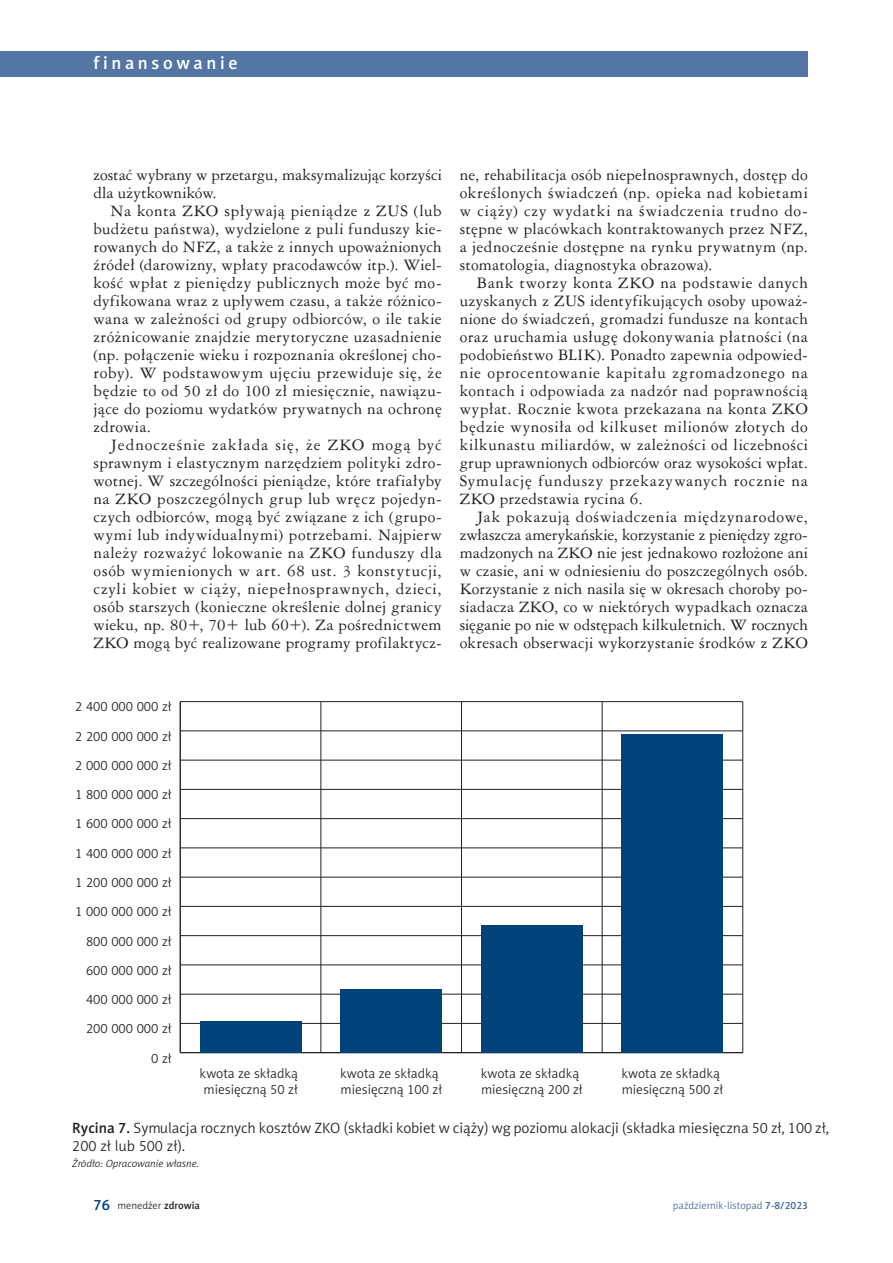
<style>
.page{position:relative;width:893px;height:1263px;background:#fff}
.page>*{position:absolute;margin:0;border:0;box-sizing:border-box;transform-origin:0 0}
.Belka_lewa{font:18px "Naomi Sans EFN Medium";letter-spacing:.2em;color:#fff}
.tekst{font:15px/18px "Ameri Garmnd PL";letter-spacing:.02em;color:#231f20;text-align:justify}
.podpis_tabela_rycina{font:15px/18px "Naomi Sans EFN Light";color:#231f20}
.tekst_bez_wciecia{font:15px/18px "Ameri Garmnd PL";color:#231f20}
.t1{font:13.5px/16.2px "Naomi Sans EFN Light";color:#231f20}
.t2{font:10.5px "Naomi Sans EFN Light";color:#3d6799}
.zrodlo{font:italic 10.5px "Naomi Sans EFN Light";color:#231f20}
.t3{font:10.5px "Naomi Sans EFN Light";color:#231f20}
.s1{font-family:"Naomi Sans EFN Medium"}
.s2{font-family:"Naomi Sans EFN Medium";font-size:15px;color:#004279}
</style>
<div class="page">
<div style="left:0;top:51px;width:808px;height:26px;background:#5476a5"></div>
<hr style="left:321px;top:702px;width:1px;height:351px;background:#231f20">
<hr style="left:461px;top:702px;width:1px;height:351px;background:#231f20">
<hr style="left:602px;top:702px;width:1px;height:351px;background:#231f20">
<hr style="left:742px;top:702px;width:1px;height:351px;background:#231f20">
<hr style="left:180px;top:702px;width:1px;height:351px;background:#231f20">
<hr style="left:180px;top:1052px;width:563px;height:1px;background:#231f20">
<hr style="left:180px;top:1023px;width:563px;height:1px;background:#231f20">
<hr style="left:180px;top:994px;width:563px;height:1px;background:#231f20">
<hr style="left:180px;top:965px;width:563px;height:1px;background:#231f20">
<hr style="left:180px;top:935px;width:563px;height:1px;background:#231f20">
<hr style="left:180px;top:906px;width:563px;height:1px;background:#231f20">
<hr style="left:180px;top:877px;width:563px;height:1px;background:#231f20">
<hr style="left:180px;top:848px;width:563px;height:1px;background:#231f20">
<hr style="left:180px;top:818px;width:563px;height:1px;background:#231f20">
<hr style="left:180px;top:789px;width:563px;height:1px;background:#231f20">
<hr style="left:180px;top:760px;width:563px;height:1px;background:#231f20">
<hr style="left:180px;top:731px;width:563px;height:1px;background:#231f20">
<hr style="left:180px;top:701px;width:563px;height:1px;background:#231f20">
<div style="left:200px;top:1021px;width:101px;height:32px;background:#004279"></div>
<div style="left:341px;top:989px;width:101px;height:64px;background:#004279"></div>
<div style="left:481px;top:925px;width:101px;height:128px;background:#004279"></div>
<div style="left:622px;top:734px;width:101px;height:319px;background:#004279"></div>
<p class="Belka_lewa" style="left:94px;top:52px;width:145px">finansowanie</p>
<p class="tekst_bez_wciecia" style="left:94px;top:165px;width:350px">zostać wybrany w przetargu, maksymalizując korzyści dla użytkowników.</p>
<p class="tekst" style="left:94px;top:201px;width:350px;text-indent:17px">Na konta ZKO spływają pieniądze z ZUS (lub budżetu państwa), wydzielone z puli funduszy kie&shy;rowanych do NFZ, a także z innych upoważnionych źródeł (darowizny, wpłaty pracodawców itp.). Wiel&shy;kość wpłat z pieniędzy publicznych może być mo&shy;dyfikowana wraz z upływem czasu, a także różnico&shy;wana w zależności od grupy odbiorców, o ile takie zróżnicowanie znajdzie merytoryczne uzasadnienie (np. połączenie wieku i rozpoznania określonej cho&shy;roby). W podstawowym ujęciu przewiduje się, że będzie to od 50 zł do 100 zł miesięcznie, nawiązu&shy;jące do poziomu wydatków prywatnych na ochronę zdrowia.</p>
<p class="tekst" style="left:94px;top:435px;width:350px;text-indent:17px">Jednocześnie zakłada się, że ZKO mogą być sprawnym i elastycznym narzędziem polityki zdro&shy;wotnej. W szczególności pieniądze, które trafiałyby na ZKO poszczególnych grup lub wręcz pojedyn&shy;czych odbiorców, mogą być związane z ich (grupo&shy;wymi lub indywidualnymi) potrzebami. Najpierw należy rozważyć lokowanie na ZKO funduszy dla osób wymienionych w art. 68 ust. 3 konstytucji, czyli kobiet w ciąży, niepełnosprawnych, dzieci, osób starszych (konieczne określenie dolnej granicy wieku, np. 80+, 70+ lub 60+). Za pośrednictwem ZKO mogą być realizowane programy profilaktycz-</p>
<p class="tekst" style="left:460px;top:165px;width:350px">ne, rehabilitacja osób niepełnosprawnych, dostęp do określonych świadczeń (np. opieka nad kobietami w ciąży) czy wydatki na świadczenia trudno do&shy;stępne w placówkach kontraktowanych przez NFZ, a jednocześnie dostępne na rynku prywatnym (np. stomatologia, diagnostyka obrazowa).</p>
<p class="tekst" style="left:460px;top:273px;width:350px;text-indent:17px">Bank tworzy konta ZKO na podstawie danych uzyskanych z ZUS identyfikujących osoby upoważ&shy;nione do świadczeń, gromadzi fundusze na kontach oraz uruchamia usługę dokonywania płatności (na podobieństwo BLIK). Ponadto zapewnia odpowied&shy;nie oprocentowanie kapitału zgromadzonego na kontach i odpowiada za nadzór nad poprawnością wypłat. Rocznie kwota przekazana na konta ZKO będzie wynosiła od kilkuset milionów złotych do kilkunastu miliardów, w zależności od liczebności grup uprawnionych odbiorców oraz wysokości wpłat.<br>Symulację funduszy przekazywanych rocznie na ZKO przedstawia rycina 6.</p>
<p class="tekst" style="left:460px;top:507px;width:350px;text-indent:17px">Jak pokazują doświadczenia międzynarodowe, zwłaszcza amerykańskie, korzystanie z pieniędzy zgro&shy;madzonych na ZKO nie jest jednakowo rozłożone ani w czasie, ani w odniesieniu do poszczególnych osób.<br>Korzystanie z nich nasila się w okresach choroby po&shy;siadacza ZKO, co w niektórych wypadkach oznacza sięganie po nie w odstępach kilkuletnich. W rocznych okresach obserwacji wykorzystanie środków z ZKO</p>
<p class="t1" style="left:75px;top:699px;width:98px">2 400 000 000 zł</p>
<p class="t1" style="left:75px;top:728px;width:98px">2 200 000 000 zł</p>
<p class="t1" style="left:75px;top:757px;width:98px">2 000 000 000 zł</p>
<p class="t1" style="left:75px;top:786px;width:98px">1 800 000 000 zł</p>
<p class="t1" style="left:75px;top:816px;width:98px">1 600 000 000 zł</p>
<p class="t1" style="left:75px;top:845px;width:98px">1 400 000 000 zł</p>
<p class="t1" style="left:75px;top:874px;width:98px">1 200 000 000 zł</p>
<p class="t1" style="left:75px;top:903px;width:98px">1 000 000 000 zł</p>
<p class="t1" style="left:86px;top:933px;width:87px">800 000 000 zł</p>
<p class="t1" style="left:86px;top:962px;width:87px">600 000 000 zł</p>
<p class="t1" style="left:86px;top:991px;width:87px">400 000 000 zł</p>
<p class="t1" style="left:86px;top:1020px;width:87px">200 000 000 zł</p>
<p class="t1" style="left:151px;top:1050px;width:22px">0 zł</p>
<p class="t1" style="left:200px;top:1065px;width:100px">kwota ze składką miesięczną 50 zł</p>
<p class="t1" style="left:340px;top:1065px;width:103px">kwota ze składką miesięczną 100 zł</p>
<p class="t1" style="left:481px;top:1065px;width:103px">kwota ze składką miesięczną 200 zł</p>
<p class="t1" style="left:621px;top:1065px;width:103px">kwota ze składką miesięczną 500 zł</p>
<p class="podpis_tabela_rycina" style="left:72px;top:1119px;width:758px"><span class="s1">Rycina 7.</span> Symulacja rocznych kosztów ZKO (składki kobiet w ciąży) wg poziomu alokacji (składka miesięczna 50 zł, 100 zł,<br>200 zł lub 500 zł).</p>
<p class="zrodlo" style="left:72px;top:1158px;width:128px">Źródło: Opracowanie własne.</p>
<p class="t3" style="left:94px;top:1199px;width:108px"><span class="s2">76</span> menedżer <span class="s1">zdrowia</span></p>
<p class="t2" style="left:673px;top:1199px;width:137px">październik-listopad <span class="s1">7-8/2023</span></p>
</div>
